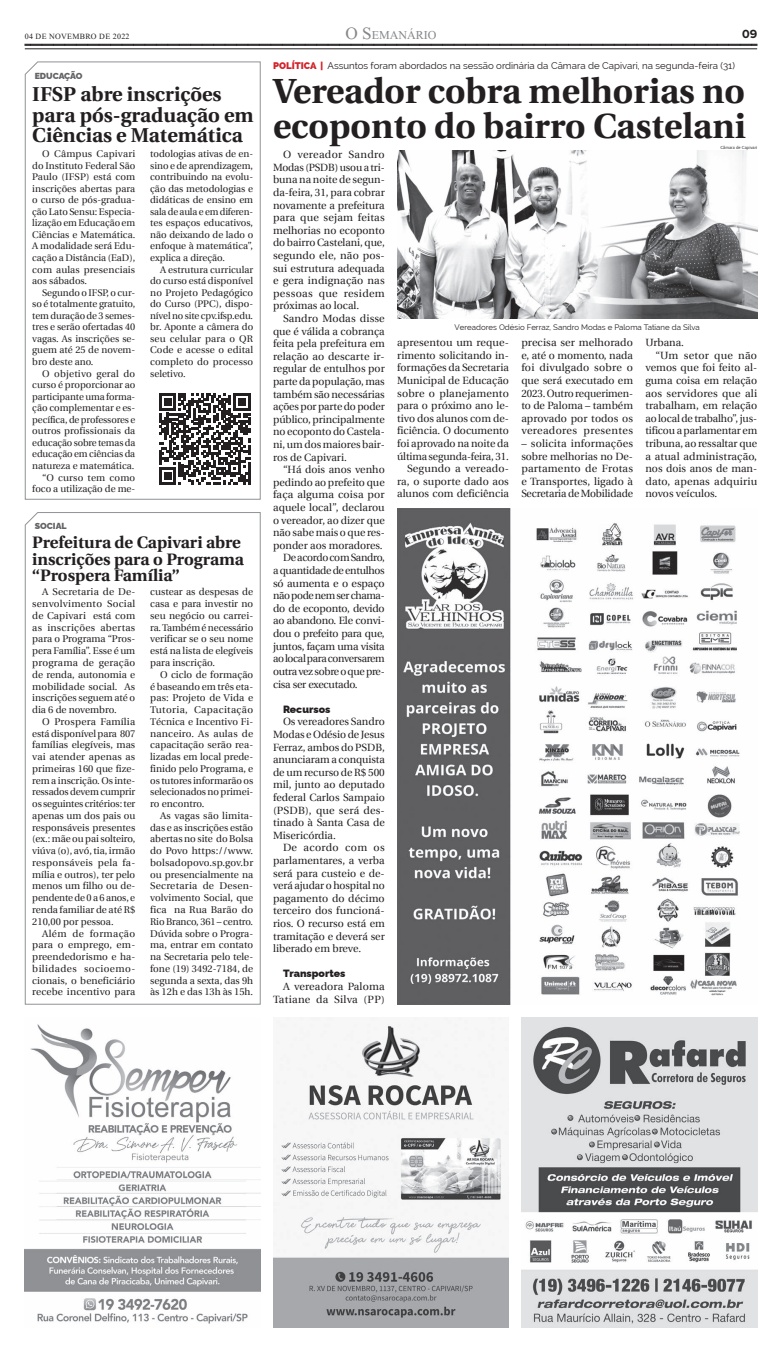
<style>
.page{position:relative;width:782px;height:1352px;background:#fff}
.page>*{position:absolute;margin:0;border:0;box-sizing:border-box;transform-origin:0 0}
.t1{font:700 35px/35px "Utopia";color:#231f20}
.t2{font:700 20.12px/20.1px "Utopia";color:#231f20}
.t3{font:700 16.62px/16.6px "Utopia";color:#231f20}
.t4{font:14.53px "Shonar Bangla";color:#848689}
.t5{font:700 12.25px "Proxima Nova";color:#231f20}
.t6{font:10.5px/12.6px "Utopia";color:#231f20;text-align:justify}
.t7{font:10.5px "Utopia";letter-spacing:-.02em;color:#231f20}
.t8{font:10.5px "Utopia";letter-spacing:-.025em;color:#231f20}
.t9{font:10.5px "Utopia";letter-spacing:-.03em;color:#231f20}
.t10{font:10.5px "Utopia";letter-spacing:-.035em;color:#231f20}
.t11{font:100 10.5px "Raleway";color:#231f20}
.t12{font:10.5px "Utopia";letter-spacing:.02em;color:#231f20}
.t13{font:9.8px/11.7px "Utopia";color:#231f20;text-align:justify}
.t14{font:9.62px/11.5px "Utopia";color:#231f20;text-align:justify}
.t15{font:9.62px "Raleway";color:#231f20}
.t16{font:9.62px "Shonar Bangla";letter-spacing:.03em;color:#231f20}
.t17{font:100 8.75px "Raleway";color:#636366}
.t18{font:7.88px "Raleway";color:#231f20}
.t19{font:4.38px "Humanist 531 BT Roman A";color:#231f20}
.s1{font-size:20.74px}
.s2{font-weight:800;color:#d1232a}
</style>
<div class="page">
<svg style="left:25px;top:43px;width:732px;height:3px;background:#6b6969"></svg>
<hr style="left:25px;top:49px;width:731px;height:1px;background:#231f20">
<svg style="left:24px;top:61px;width:237px;height:439px"></svg>
<svg style="left:159px;top:393px;width:91px;height:92px"></svg>
<hr style="left:248px;top:462px;width:2px;height:23px;background:#231f20">
<img style="left:273px;top:1024px;width:235px;height:303px">
<img style="left:521px;top:1017px;width:235px;height:310px">
<img style="left:25px;top:1024px;width:235px;height:300px">
<img style="left:397px;top:508px;width:343px;height:496px">
<svg style="left:24px;top:512px;width:237px;height:493px"></svg>
<img style="left:397px;top:150px;width:360px;height:169px">
<p class="t16" style="left:25px;top:32px;width:106px">04 DE NOVEMBRO DE 2022</p>
<h3 class="t4" style="left:345px;top:26px;width:93px"><span class="s1">O S</span>EMANÁRIO</h3>
<p class="t5" style="left:742px;top:28px;width:17px">09</p>
<p class="t17" style="left:35px;top:73px;width:49px">EDUCAÇÃO</p>
<h2 class="t2" style="left:32px;top:86px;width:223px">IFSP abre inscrições para pós-graduação em<br>Ciências e Matemática</h2>
<p class="t14" style="left:32px;top:148px;width:104px;text-indent:10px">O Câmpus Capivari do Instituto Federal São Paulo (IFSP) está com inscrições abertas para o curso de pós-gradua&shy;ção Lato Sensu: Especia&shy;lização em Educação em Ciências e Matemática.<br>A modalidade será Edu&shy;cação a Distância (EaD), com aulas presenciais aos sábados.</p>
<p class="t14" style="left:32px;top:287px;width:104px;text-indent:10px">Segundo o IFSP, o cur&shy;so é totalmente gratuito, tem duração de 3 semes&shy;tres e serão ofertadas 40 vagas. As inscrições se&shy;guem até 25 de novem&shy;bro deste ano.</p>
<p class="t14" style="left:32px;top:368px;width:104px;text-align:right">O objetivo geral do curso é proporcionar ao participante uma forma&shy;ção complementar e es&shy;pecífica, de professores e outros profissionais da educação sobre temas da educação em ciências da natureza e matemática. “O curso tem como foco a utilização de me-</p>
<p class="t14" style="left:150px;top:148px;width:104px">todologias ativas de en&shy;sino e de aprendizagem, contribuindo na evolu&shy;ção das metodologias e didáticas de ensino em sala de aula e em diferen&shy;tes espaços educativos, não deixando de lado o enfoque à matemática”, explica a direção.</p>
<p class="t14" style="left:150px;top:264px;width:104px;text-indent:10px">A estrutura curricular do curso está disponível no Projeto Pedagógico do Curso (PPC), dispo&shy;nível no site cpv.ifsp.edu. br. Aponte a câmera do seu celular para o QR Code e acesse o edital completo do processo seletivo.</p>
<p class="t17" style="left:35px;top:522px;width:33px">SOCIAL</p>
<h3 class="t3" style="left:32px;top:536px;width:213px">Prefeitura de Capivari abre inscrições para o Programa “Prospera Família”</h3>
<p class="t13" style="left:32px;top:586px;width:104px;text-indent:10px">A Secretaria de De&shy;senvolvimento Social de Capivari está com as inscrições abertas para o Programa “Pros&shy;pera Família”. Esse é um programa de geração de renda, autonomia e mobilidade social. As inscrições seguem até o dia 6 de novembro.</p>
<p class="t13" style="left:32px;top:716px;width:104px;text-indent:10px">O Prospera Família está disponível para 807 famílias elegíveis, mas vai atender apenas as primeiras 160 que fize&shy;rem a inscrição. Os inte&shy;ressados devem cumprir os seguintes critérios: ter apenas um dos pais ou responsáveis presentes (ex.: mãe ou pai solteiro, viúva (o), avó, tia, irmão responsáveis pela fa&shy;mília e outros), ter pelo menos um filho ou de&shy;pendente de 0 a 6 anos, e renda familiar de até R$ 210,00 por pessoa.</p>
<p class="t13" style="left:32px;top:927px;width:104px;text-indent:10px">Além de formação para o emprego, em&shy;preendedorismo e ha&shy;bilidades socioemo&shy;cionais, o beneficiário recebe incentivo para</p>
<p class="t13" style="left:150px;top:586px;width:104px">custear as despesas de casa e para investir no seu negócio ou carrei&shy;ra. Também é necessário verificar se o seu nome está na lista de elegíveis para inscrição.</p>
<p class="t13" style="left:150px;top:669px;width:104px;text-indent:10px">O ciclo de formação é baseando em três eta&shy;pas: Projeto de Vida e Tutoria, Capacitação Técnica e Incentivo Fi&shy;nanceiro. As aulas de capacitação serão rea&shy;lizadas em local prede&shy;finido pelo Programa, e os tutores informarão os selecionados no primei&shy;ro encontro.</p>
<p class="t13" style="left:150px;top:810px;width:104px;text-indent:10px">As vagas são limita&shy;das e as inscrições estão abertas no site do Bolsa do Povo https://www. bolsadopovo.sp.gov.br ou presencialmente na Secretaria de Desen&shy;volvimento Social, que fica na Rua Barão do Rio Branco, 361 – centro.<br>Dúvida sobre o Progra&shy;ma, entrar em contato na Secretaria pelo tele&shy;fone (19) 3492-7184, de segunda a sexta, das 9h às 12h e das 13h às 15h.</p>
<p class="t15" style="left:273px;top:60px;width:463px"><span class="s2">POLÍTICA |</span> Assuntos foram abordados na sessão ordinária da Câmara de Capivari, na segunda-feira (31)</p>
<h1 class="t1" style="left:273px;top:77px;width:474px">Vereador cobra melhorias no ecoponto do bairro Castelani</h1>
<p class="t19" style="left:720px;top:146px;width:38px">Câmara de Capivari</p>
<p class="t6" style="left:273px;top:148px;width:113px;text-indent:10px">O vereador Sandro Modas (PSDB) usou a tri&shy;buna na noite de segun&shy;da-feira, 31, para cobrar novamente a prefeitura para que sejam feitas melhorias no ecoponto do bairro Castelani, que, segundo ele, não pos&shy;sui estrutura adequada e gera indignação nas pessoas que residem próximas ao local.</p>
<p class="t6" style="left:273px;top:312px;width:113px;text-indent:10px">Sandro Modas disse que é válida a cobrança feita pela prefeitura em relação ao descarte ir&shy;regular de entulhos por parte da população, mas também são necessárias ações por parte do poder público, principalmente no ecoponto do Castela&shy;ni, um dos maiores bair&shy;ros de Capivari.</p>
<p class="t6" style="left:283px;top:463px;width:103px">“Há dois anos venho</p>
<p class="t6" style="left:273px;top:476px;width:113px">pedindo ao prefeito que</p>
<p class="t6" style="left:273px;top:489px;width:113px">faça alguma coisa por</p>
<p class="t6" style="left:273px;top:501px;width:113px">aquele local”, declarou</p>
<p class="t6" style="left:273px;top:514px;width:113px">o vereador, ao dizer que</p>
<p class="t6" style="left:273px;top:526px;width:113px">não sabe mais o que res-</p>
<p class="t6" style="left:273px;top:539px;width:111px">ponder aos moradores.</p>
<p class="t9" style="left:283px;top:552px;width:103px">De acordo com Sandro,</p>
<p class="t8" style="left:273px;top:565px;width:113px">a quantidade de entulhos</p>
<p class="t6" style="left:273px;top:577px;width:113px">só aumenta e o espaço</p>
<p class="t9" style="left:273px;top:590px;width:113px">não pode nem ser chama-</p>
<p class="t6" style="left:273px;top:602px;width:113px">do de ecoponto, devido</p>
<p class="t7" style="left:273px;top:615px;width:113px">ao abandono. Ele convi-</p>
<p class="t7" style="left:273px;top:628px;width:113px">dou o prefeito para que,</p>
<p class="t7" style="left:273px;top:640px;width:113px">juntos, façam uma visita</p>
<p class="t10" style="left:273px;top:653px;width:113px">ao local para conversarem</p>
<p class="t8" style="left:273px;top:665px;width:113px">outra vez sobre o que pre-</p>
<p class="t7" style="left:273px;top:678px;width:86px">cisa ser executado.</p>
<p class="t11" style="left:283px;top:705px;width:49px">Recursos</p>
<p class="t6" style="left:273px;top:715px;width:113px;text-indent:10px">Os vereadores Sandro Modas e Odésio de Jesus Ferraz, ambos do PSDB, anunciaram a conquista de um recurso de R$ 500 mil, junto ao deputado federal Carlos Sampaio (PSDB), que será des&shy;tinado à Santa Casa de Misericórdia.</p>
<p class="t6" style="left:273px;top:841px;width:113px;text-indent:10px">De acordo com os parlamentares, a verba será para custeio e de&shy;verá ajudar o hospital no pagamento do décimo terceiro dos funcioná&shy;rios. O recurso está em tramitação e deverá ser liberado em breve.</p>
<p class="t11" style="left:283px;top:969px;width:64px">Transportes</p>
<p class="t6" style="left:273px;top:980px;width:113px;text-align:right">A vereadora Paloma<br>Tatiane da Silva (PP)</p>
<p class="t18" style="left:454px;top:322px;width:247px">Vereadores Odésio Ferraz, Sandro Modas e Paloma Tatiane da Silva</p>
<p class="t6" style="left:397px;top:336px;width:113px;text-align:right">apresentou um reque&shy;rimento solicitando in&shy;formações da Secretaria<br>Municipal de Educação sobre o planejamento para o próximo ano le&shy;tivo dos alunos com de&shy;ficiência. O documento foi aprovado na noite da última segunda-feira, 31.<br>Segundo a vereado&shy;ra, o suporte dado aos alunos com deficiência</p>
<p class="t6" style="left:521px;top:336px;width:113px">precisa ser melhorado e, até o momento, nada foi divulgado sobre o que será executado em 2023. Outro requerimen&shy;to de Paloma – também aprovado por todos os vereadores presentes</p>
<p class="t6" style="left:645px;top:336px;width:40px">Urbana.</p>
<p class="t12" style="left:655px;top:349px;width:103px">“Um setor que não</p>
<p class="t6" style="left:645px;top:362px;width:113px">vemos que foi feito al-</p>
<p class="t6" style="left:645px;top:374px;width:113px">guma coisa em relação</p>
<p class="t6" style="left:645px;top:387px;width:113px">aos servidores que ali</p>
<p class="t6" style="left:645px;top:399px;width:113px">trabalham, em relação</p>
<p class="t6" style="left:645px;top:412px;width:113px">ao local de trabalho”, jus-</p>
<p class="t6" style="left:645px;top:425px;width:113px">tificou a parlamentar em</p>
<p class="t6" style="left:645px;top:437px;width:113px">tribuna, ao ressaltar que</p>
<p class="t6" style="left:645px;top:450px;width:113px">a atual administração,</p>
<p class="t6" style="left:645px;top:462px;width:113px">nos dois anos de man-</p>
<p class="t6" style="left:645px;top:475px;width:113px">dato, apenas adquiriu</p>
<p class="t6" style="left:645px;top:488px;width:73px">novos veículos.</p>
<p class="t6" style="left:521px;top:437px;width:113px">– solicita informações sobre melhorias no De&shy;partamento de Frotas e Transportes, ligado à Secretaria de Mobilidade</p>
</div>
